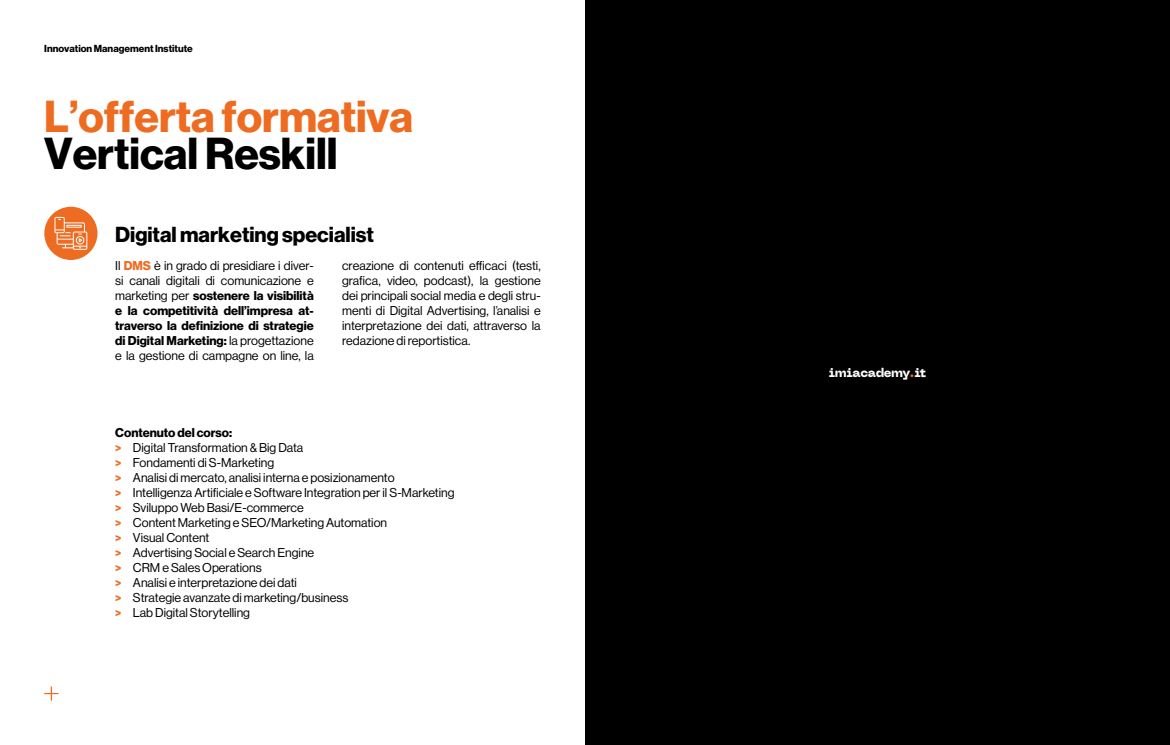
<style>
.page{position:relative;width:1170px;height:745px;background:#fff}
.page>*{position:absolute;margin:0;border:0;box-sizing:border-box;transform-origin:0 0}
.t1{font:43.75px "N Haas Grotesk DS Pro 75 Bd";color:#ed6c21}
.t2{font:43.75px "N Haas Grotesk DS Pro 75 Bd";color:#000}
.t3{font:21.25px "N Haas Grotesk DS Pro 75 Bd";color:#000}
.t4{font:12.5px/15px "N Haas Grotesk DS Pro 55 Rg";color:#000}
.t5{font:12.5px/15px "N Haas Grotesk DS Pro 75 Bd";color:#000;text-align:justify}
.t6{font:800 12.5px "Neue Machina";letter-spacing:-.03em;color:#fff}
.t7{font:10px "N Haas Grotesk DS Pro 75 Bd";color:#000}
.s1{font-family:"N Haas Grotesk DS Pro 75 Bd";color:#ed6c21}
.s2{font-family:"N Haas Grotesk DS Pro 55 Rg"}
.s3{color:#ed6c21}
</style>
<div class="page">
<div style="left:585px;top:0;width:584px;height:744px;background:#000"></div>
<div style="left:44px;top:207px;width:53px;height:53px;background:#ed6c21;border-radius:50%"></div>
<svg style="left:54px;top:217px;width:33px;height:33px"></svg>
<svg style="left:44px;top:686px;width:14px;height:14px"></svg>
<p class="t7" style="left:44px;top:43px;width:150px">Innovation Management Institute</p>
<h1 class="t1" style="left:44px;top:91px;width:370px">L’offerta formativa</h1>
<h1 class="t2" style="left:44px;top:128px;width:294px">Vertical Reskill</h1>
<h2 class="t3" style="left:115px;top:221px;width:260px">Digital marketing specialist</h2>
<p class="t4" style="left:115px;top:258px;width:200px">Il <span class="s1">DMS</span> è in grado di presidiare i diver&shy;si canali digitali di comunicazione e</p>
<p class="t5" style="left:115px;top:288px;width:200px"><span class="s2">marketing per</span> sostenere la visibilità e la competitività dell’impresa at&shy;traverso la definizione di strategie di Digital Marketing: <span class="s2">la progettazione</span></p>
<p class="t4" style="left:115px;top:348px;width:200px">e la gestione di campagne on line, la</p>
<p class="t4" style="left:342px;top:258px;width:200px;text-align:justify">creazione di contenuti efficaci (testi, grafica, video, podcast), la gestione dei principali social media e degli stru&shy;menti di Digital Advertising, l’analisi e interpretazione dei dati, attraverso la redazione di reportistica.</p>
<p class="t5" style="left:115px;top:424px;width:118px">Contenuto del corso:</p>
<p class="t4" style="left:115px;top:439px;width:341px"><span class="s1">&gt;</span> Digital Transformation &amp; Big Data<br><span class="s1">&gt;</span> Fondamenti di S-Marketing<br><span class="s1">&gt;</span> Analisi di mercato, analisi interna e posizionamento<br><span class="s1">&gt;</span> Intelligenza Artificiale e Software Integration per il S-Marketing <span class="s1">&gt;</span> Sviluppo Web Basi/E-commerce<br><span class="s1">&gt;</span> Content Marketing e SEO/Marketing Automation<br><span class="s1">&gt;</span> Visual Content<br><span class="s1">&gt;</span> Advertising Social e Search Engine<br><span class="s1">&gt;</span> CRM e Sales Operations<br><span class="s1">&gt;</span> Analisi e interpretazione dei dati<br><span class="s1">&gt;</span> Strategie avanzate di marketing/business<br><span class="s1">&gt;</span> Lab Digital Storytelling</p>
<p class="t6" style="left:828px;top:364px;width:99px">imiacademy<span class="s3">.</span>it</p>
</div>
